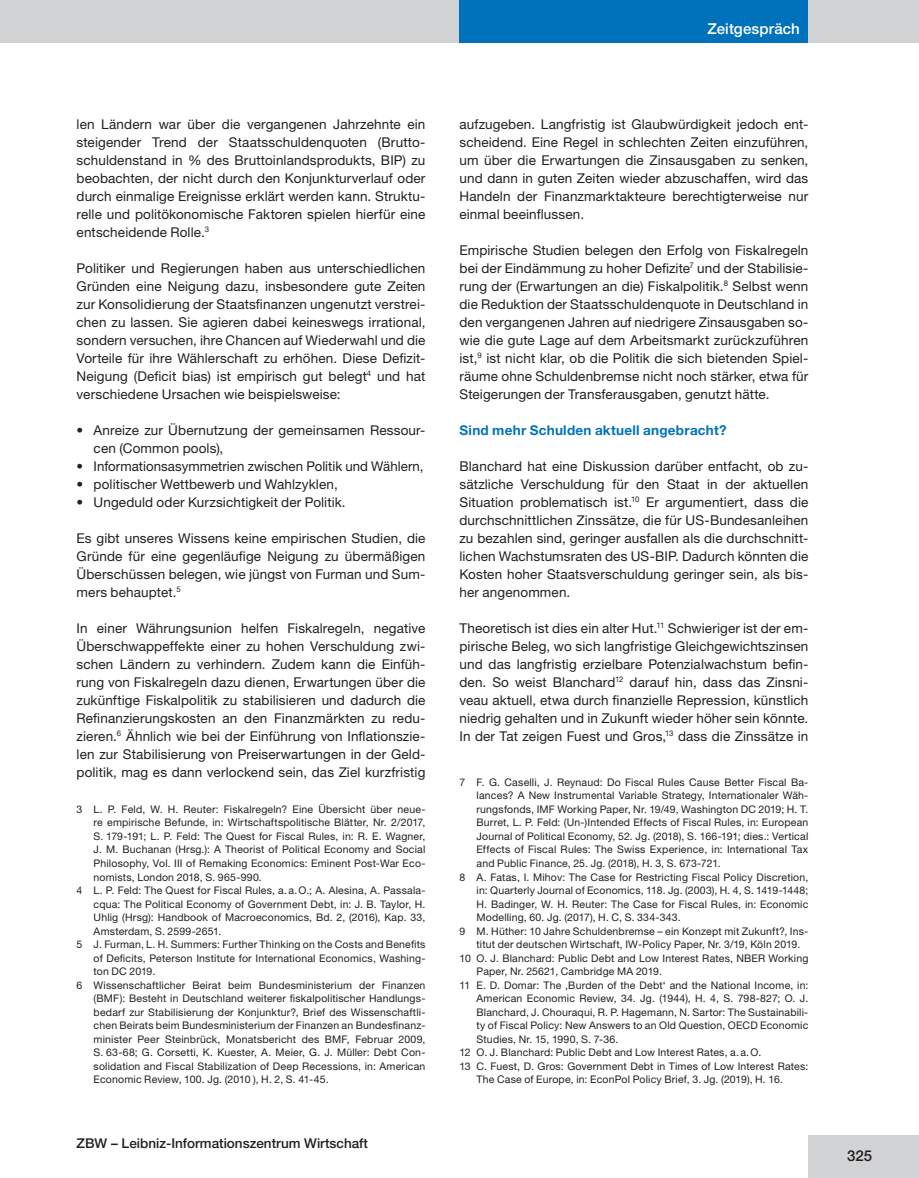
<style>
.page{position:relative;width:919px;height:1178px;background:#fff}
.page>*{position:absolute;margin:0;border:0;box-sizing:border-box;transform-origin:0 0}
.t1{font:500 15px "Helvetica Neue";letter-spacing:.01em;color:#fff}
.t2{font:500 15px "Helvetica Neue";color:#231f20}
.t3{font:13.5px/18px "Helvetica Neue";letter-spacing:.01em;color:#231f20;text-align:justify}
.t4{font:500 13.5px "Helvetica Neue";color:#231f20}
.t5{font:700 13.5px "Helvetica Neue";letter-spacing:.02em;color:#0072bc}
.t6{font:10.5px "Helvetica Neue";letter-spacing:.02em;color:#231f20}
</style>
<div class="page">
<div style="left:0;top:0;width:918px;height:43px;background:#d1d2d4"></div>
<div style="left:459px;top:0;width:349px;height:43px;background:#0072bc"></div>
<div style="left:808px;top:1135px;width:110px;height:43px;background:#d1d2d4"></div>
<p class="t3" style="left:77px;top:115px;width:350px">len Ländern war über die vergangenen Jahrzehnte ein steigender Trend der Staatsschuldenquoten (Brutto&shy;schuldenstand in % des Bruttoinlandsprodukts, BIP) zu beobachten, der nicht durch den Konjunkturverlauf oder durch einmalige Ereignisse erklärt werden kann. Struktu&shy;relle und politökonomische Faktoren spielen hierfür eine entscheidende Rolle.<sup>3</sup></p>
<p class="t3" style="left:77px;top:259px;width:350px">Politiker und Regierungen haben aus unterschiedlichen Gründen eine Neigung dazu, insbesondere gute Zeiten zur Konsolidierung der Staatsfinanzen ungenutzt verstrei&shy;chen zu lassen. Sie agieren dabei keineswegs irrational, sondern versuchen, ihre Chancen auf Wiederwahl und die Vorteile für ihre Wählerschaft zu erhöhen. Diese Defizit-Neigung (Deficit bias) ist empirisch gut belegt<sup>4</sup> und hat verschiedene Ursachen wie beispielsweise:</p>
<p class="t3" style="left:94px;top:421px;width:333px;text-indent:-17px">• Anreize zur Übernutzung der gemeinsamen Ressour&shy;cen (Common pools),</p>
<p class="t3" style="left:77px;top:457px;width:348px">• Informationsasymmetrien zwischen Politik und Wählern,</p>
<p class="t3" style="left:77px;top:475px;width:263px">• politischer Wettbewerb und Wahlzyklen,</p>
<p class="t3" style="left:77px;top:493px;width:270px">• Ungeduld oder Kurzsichtigkeit der Politik.</p>
<p class="t3" style="left:77px;top:529px;width:350px">Es gibt unseres Wissens keine empirischen Studien, die Gründe für eine gegenläufige Neigung zu übermäßigen Überschüssen belegen, wie jüngst von Furman und Sum&shy;mers behauptet.<sup>5</sup></p>
<p class="t3" style="left:77px;top:619px;width:350px">In einer Währungsunion helfen Fiskalregeln, negative Überschwappeffekte einer zu hohen Verschuldung zwi&shy;schen Ländern zu verhindern. Zudem kann die Einfüh&shy;rung von Fiskalregeln dazu dienen, Erwartungen über die zukünftige Fiskalpolitik zu stabilisieren und dadurch die Refinanzierungskosten an den Finanzmärkten zu redu&shy;zieren.<sup>6</sup> Ähnlich wie bei der Einführung von Inflationszie&shy;len zur Stabilisierung von Preiserwartungen in der Geld&shy;politik, mag es dann verlockend sein, das Ziel kurzfristig</p>
<p class="t6" style="left:77px;top:803px;width:350px">3 L. P. Feld, W. H. Reuter: Fiskalregeln? Eine Übersicht über neue-</p>
<p class="t6" style="left:94px;top:816px;width:333px">re empirische Befunde, in: Wirtschaftspolitische Blätter, Nr. 2/2017,</p>
<p class="t6" style="left:94px;top:830px;width:333px">S. 179-191; L. P. Feld: The Quest for Fiscal Rules, in: R. E. Wagner,</p>
<p class="t6" style="left:94px;top:843px;width:333px">J. M. Buchanan (Hrsg.): A Theorist of Political Economy and Social</p>
<p class="t6" style="left:94px;top:857px;width:333px">Philosophy, Vol. III of Remaking Economics: Eminent Post-War Eco-</p>
<p class="t6" style="left:94px;top:870px;width:170px">nomists, London 2018, S. 965-990.</p>
<p class="t6" style="left:77px;top:884px;width:350px">4 L. P. Feld: The Quest for Fiscal Rules, a.a.O.; A. Alesina, A. Passala-</p>
<p class="t6" style="left:94px;top:897px;width:333px">cqua: The Political Economy of Government Debt, in: J. B. Taylor, H.</p>
<p class="t6" style="left:94px;top:911px;width:333px">Uhlig (Hrsg): Handbook of Macroeconomics, Bd. 2, (2016), Kap. 33,</p>
<p class="t6" style="left:94px;top:924px;width:129px">Amsterdam, S. 2599-2651.</p>
<p class="t6" style="left:77px;top:938px;width:350px">5 J. Furman, L. H. Summers: Further Thinking on the Costs and Benefits</p>
<p class="t6" style="left:94px;top:951px;width:333px">of Deficits, Peterson Institute for International Economics, Washing-</p>
<p class="t6" style="left:94px;top:965px;width:63px">ton DC 2019.</p>
<p class="t6" style="left:77px;top:978px;width:350px">6 Wissenschaftlicher Beirat beim Bundesministerium der Finanzen</p>
<p class="t6" style="left:94px;top:992px;width:333px">(BMF): Besteht in Deutschland weiterer fiskalpolitischer Handlungs-</p>
<p class="t6" style="left:94px;top:1005px;width:333px">bedarf zur Stabilisierung der Konjunktur?, Brief des Wissenschaftli-</p>
<p class="t6" style="left:94px;top:1019px;width:333px">chen Beirats beim Bundesministerium der Finanzen an Bundesfinanz-</p>
<p class="t6" style="left:94px;top:1032px;width:333px">minister Peer Steinbrück, Monatsbericht des BMF, Februar 2009,</p>
<p class="t6" style="left:94px;top:1046px;width:333px">S. 63-68; G. Corsetti, K. Kuester, A. Meier, G. J. Müller: Debt Con-</p>
<p class="t6" style="left:94px;top:1059px;width:333px">solidation and Fiscal Stabilization of Deep Recessions, in: American</p>
<p class="t6" style="left:94px;top:1073px;width:236px">Economic Review, 100. Jg. (2010 ), H. 2, S. 41-45.</p>
<p class="t4" style="left:77px;top:1135px;width:293px">ZBW – Leibniz-Informationszentrum Wirtschaft</p>
<p class="t1" style="left:707px;top:20px;width:94px">Zeitgespräch</p>
<p class="t3" style="left:459px;top:115px;width:350px">aufzugeben. Langfristig ist Glaubwürdigkeit jedoch ent&shy;scheidend. Eine Regel in schlechten Zeiten einzuführen, um über die Erwartungen die Zinsausgaben zu senken, und dann in guten Zeiten wieder abzuschaffen, wird das Handeln der Finanzmarktakteure berechtigterweise nur einmal beeinflussen.</p>
<p class="t3" style="left:459px;top:241px;width:350px">Empirische Studien belegen den Erfolg von Fiskalregeln bei der Eindämmung zu hoher Defizite<sup>7</sup> und der Stabilisie&shy;rung der (Erwartungen an die) Fiskalpolitik.<sup>8</sup> Selbst wenn die Reduktion der Staatsschuldenquote in Deutschland in den vergangenen Jahren auf niedrigere Zinsausgaben so&shy;wie die gute Lage auf dem Arbeitsmarkt zurückzuführen ist,<sup>9</sup> ist nicht klar, ob die Politik die sich bietenden Spiel&shy;räume ohne Schuldenbremse nicht noch stärker, etwa für Steigerungen der Transferausgaben, genutzt hätte.</p>
<p class="t5" style="left:459px;top:421px;width:269px">Sind mehr Schulden aktuell angebracht?</p>
<p class="t3" style="left:459px;top:457px;width:350px">Blanchard hat eine Diskussion darüber entfacht, ob zu&shy;sätzliche Verschuldung für den Staat in der aktuellen Situation problematisch ist.<sup>10</sup> Er argumentiert, dass die durchschnittlichen Zinssätze, die für US-Bundesanleihen zu bezahlen sind, geringer ausfallen als die durchschnitt&shy;lichen Wachstumsraten des US-BIP. Dadurch könnten die Kosten hoher Staatsverschuldung geringer sein, als bis&shy;her angenommen.</p>
<p class="t3" style="left:459px;top:619px;width:350px">Theoretisch ist dies ein alter Hut.<sup>11</sup> Schwieriger ist der em&shy;pirische Beleg, wo sich langfristige Gleichgewichtszinsen und das langfristig erzielbare Potenzialwachstum befin&shy;den. So weist Blanchard<sup>12</sup> darauf hin, dass das Zinsni&shy;veau aktuell, etwa durch finanzielle Repression, künstlich niedrig gehalten und in Zukunft wieder höher sein könnte.<br>In der Tat zeigen Fuest und Gros,<sup>13</sup> dass die Zinssätze in</p>
<p class="t6" style="left:459px;top:776px;width:350px">7 F. G. Caselli, J. Reynaud: Do Fiscal Rules Cause Better Fiscal Ba-</p>
<p class="t6" style="left:476px;top:789px;width:333px">lances? A New Instrumental Variable Strategy, Internationaler Wäh-</p>
<p class="t6" style="left:476px;top:803px;width:333px">rungsfonds, IMF Working Paper, Nr. 19/49, Washington DC 2019; H. T.</p>
<p class="t6" style="left:476px;top:816px;width:333px">Burret, L. P. Feld: (Un-)Intended Effects of Fiscal Rules, in: European</p>
<p class="t6" style="left:476px;top:830px;width:333px">Journal of Political Economy, 52. Jg. (2018), S. 166-191; dies.: Vertical</p>
<p class="t6" style="left:476px;top:843px;width:333px">Effects of Fiscal Rules: The Swiss Experience, in: International Tax</p>
<p class="t6" style="left:476px;top:857px;width:246px">and Public Finance, 25. Jg. (2018), H. 3, S. 673-721.</p>
<p class="t6" style="left:459px;top:870px;width:350px">8 A. Fatas, I. Mihov: The Case for Restricting Fiscal Policy Discretion,</p>
<p class="t6" style="left:476px;top:884px;width:333px">in: Quarterly Journal of Economics, 118. Jg. (2003), H. 4, S. 1419-1448;</p>
<p class="t6" style="left:476px;top:897px;width:333px">H. Badinger, W. H. Reuter: The Case for Fiscal Rules, in: Economic</p>
<p class="t6" style="left:476px;top:911px;width:206px">Modelling, 60. Jg. (2017), H. C, S. 334-343.</p>
<p class="t6" style="left:459px;top:924px;width:350px">9 M. Hüther: 10 Jahre Schuldenbremse – ein Konzept mit Zukunft?, Ins-</p>
<p class="t6" style="left:476px;top:938px;width:325px">titut der deutschen Wirtschaft, IW-Policy Paper, Nr. 3/19, Köln 2019.</p>
<p class="t6" style="left:459px;top:951px;width:350px">10 O. J. Blanchard: Public Debt and Low Interest Rates, NBER Working</p>
<p class="t6" style="left:476px;top:965px;width:187px">Paper, Nr. 25621, Cambridge MA 2019.</p>
<p class="t6" style="left:459px;top:978px;width:350px">11 E. D. Domar: The ‚Burden of the Debt‘ and the National Income, in:</p>
<p class="t6" style="left:476px;top:992px;width:333px">American Economic Review, 34. Jg. (1944), H. 4, S. 798-827; O. J.</p>
<p class="t6" style="left:476px;top:1005px;width:333px">Blanchard, J. Chouraqui, R. P. Hagemann, N. Sartor: The Sustainabili-</p>
<p class="t6" style="left:476px;top:1019px;width:333px">ty of Fiscal Policy: New Answers to an Old Question, OECD Economic</p>
<p class="t6" style="left:476px;top:1032px;width:143px">Studies, Nr. 15, 1990, S. 7-36.</p>
<p class="t6" style="left:459px;top:1046px;width:303px">12 O. J. Blanchard: Public Debt and Low Interest Rates, a.a.O.</p>
<p class="t6" style="left:459px;top:1059px;width:350px">13 C. Fuest, D. Gros: Government Debt in Times of Low Interest Rates:</p>
<p class="t6" style="left:476px;top:1073px;width:308px">The Case of Europe, in: EconPol Policy Brief, 3. Jg. (2019), H. 16.</p>
<p class="t2" style="left:847px;top:1147px;width:27px">325</p>
</div>
